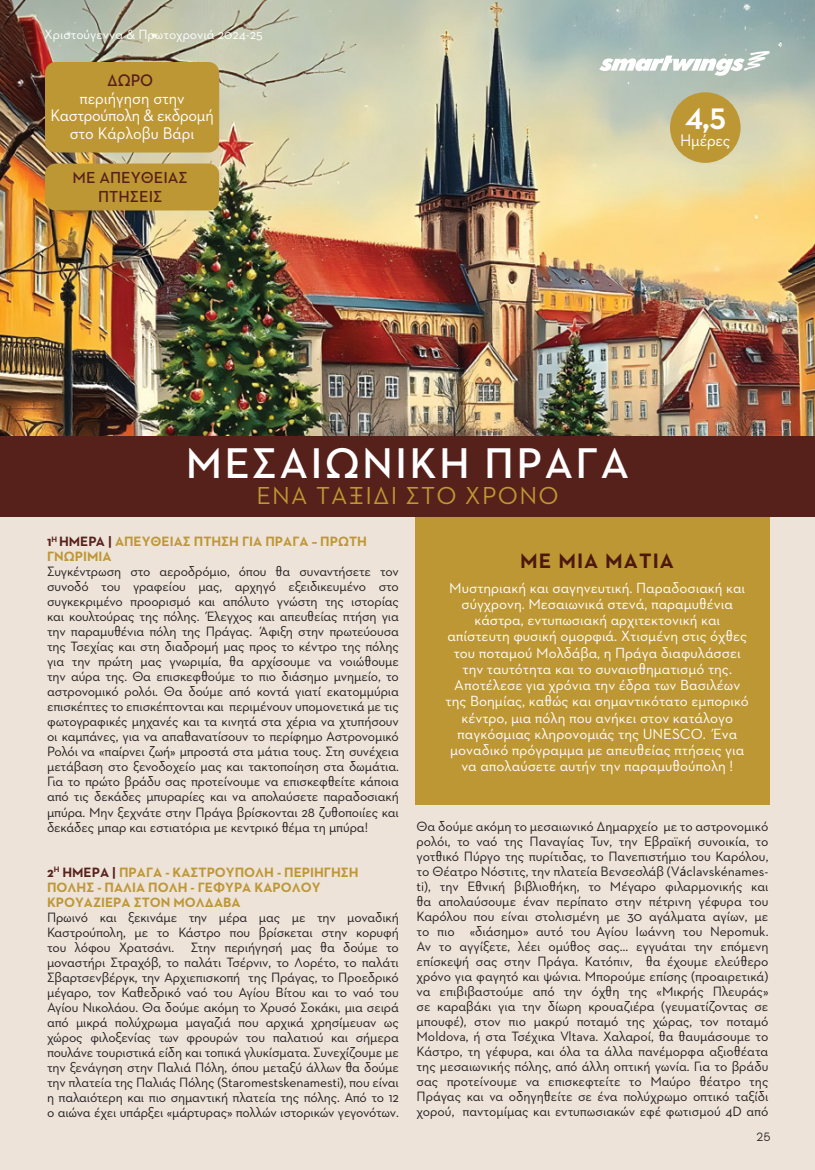
<style>
.page{position:relative;width:815px;height:1170px;background:#fff}
.page>*{position:absolute;margin:0;border:0;box-sizing:border-box;transform-origin:0 0}
.t1{font:600 43.75px "Neutraface Two Text Greek";letter-spacing:.05em;color:#fff}
.t2{font:700 38.75px "Neutraface Two Disp Greek";color:#fff;scale:.95 1}
.t3{font:25px "Neutraface Two Text Greek";letter-spacing:.05em;color:#be9735}
.t4{font:700 21.25px "Neutraface Two Text Greek";letter-spacing:.05em;color:#4c190f}
.t5{font:17.12px/17.5px "Neutraface Two Text Greek";color:#fff;text-align:center;scale:.95 1}
.t6{font:600 17.12px "Neutraface Two Text Greek";color:#57211b;scale:.95 1}
.t7{font:600 16.25px/19.5px "Neutraface Two Text Greek";color:#57211b;text-align:center}
.t8{font:15px/16.2px "Neutraface Two Text Greek";color:#fff;text-align:center}
.t9{font:13.75px/15px "Neutraface Two Text Greek";letter-spacing:-.01em;color:#231f20;text-align:justify}
.t10{font:700 13.75px/15px "Neutraface Two Text Greek";color:#be9735}
.t11{font:13.62px "Neutraface Two Text Greek";color:#fff}
.t12{font:300 12.5px "Noir Pro";color:#231f20}
.s1{color:#57211b}
.s2{font-family:"Myriad Pro"}
</style>
<div class="page">
<img style="left:0;top:0;width:815px;height:1169px">
<div style="left:0;top:436px;width:815px;height:80px;background:#57211b"></div>
<div style="left:45px;top:62px;width:174px;height:90px;background:#be9735;border-radius:11px"></div>
<div style="left:45px;top:163px;width:174px;height:47px;background:#be9735;border-radius:11px"></div>
<svg style="left:599px;top:51px;width:171px;height:25px"></svg>
<div style="left:670px;top:92px;width:71px;height:71px;background:#be9735;border-radius:50%"></div>
<p class="t11" style="left:44px;top:26px;width:220px">Χριστούγεννα &amp; Πρωτοχρονιά 2024-25</p>
<p class="t6" style="left:107px;top:70px;width:50px">ΔΩΡΟ</p>
<p class="t5" style="left:50px;top:89px;width:173px">περιήγηση στην<br>Καστρούπολη &amp; εκδρομή στο Κάρλοβυ Βάρι</p>
<p class="t7" style="left:73px;top:168px;width:117px">ΜΕ ΑΠΕΥΘΕΙΑΣ<br>ΠΤΗΣΕΙΣ</p>
<h2 class="t2" style="left:685px;top:95px;width:45px">4,5</h2>
<p class="t5" style="left:680px;top:131px;width:55px">Ημέρες</p>
<h1 class="t1" style="left:186px;top:437px;width:445px">ΜΕΣΑΙΩΝΙΚΗ ΠΡΑΓΑ</h1>
<h3 class="t3" style="left:256px;top:480px;width:304px">ΕΝΑ ΤΑΞΙΔΙ ΣΤΟ ΧΡΟΝΟ</h3>
<p class="t10" style="left:47px;top:534px;width:321px"><span class="s1">1</span><sup>Η</sup> <span class="s1">ΗΜΕΡΑ |</span> ΑΠΕΥΘΕΙΑΣ ΠΤΗΣΗ ΓΙΑ ΠΡΑΓΑ – ΠΡΩΤΗ<br>ΓΝΩΡΙΜΙΑ</p>
<p class="t9" style="left:47px;top:564px;width:353px">Συγκέντρωση στο αεροδρόμιο, όπου θα συναντήσετε τον συνοδό του γραφείου μας, αρχηγό εξειδικευμένο στο συγκεκριμένο προορισμό και απόλυτο γνώστη της ιστορίας και κουλτούρας της πόλης. Έλεγχος και απευθείας πτήση για την παραμυθένια πόλη της Πράγας. Άφιξη στην πρωτεύουσα της Τσεχίας και στη διαδρομή μας προς το κέντρο της πόλης για την πρώτη μας γνωριμία, θα αρχίσουμε να νοιώθουμε την αύρα της. Θα επισκεφθούμε το πιο διάσημο μνημείο, το αστρονομικό ρολόι. Θα δούμε από κοντά γιατί εκατομμύρια επισκέπτες το επισκέπτονται και περιμένουν υπομονετικά με τις φωτογραφικές μηχανές και τα κινητά στα χέρια να χτυπήσουν οι καμπάνες, για να απαθανατίσουν το περίφημο Αστρονομικό Ρολόι να «παίρνει ζωή» μπροστά στα μάτια τους. Στη συνέχεια μετάβαση στο ξενοδοχείο μας και τακτοποίηση στα δωμάτια.<br>Για το πρώτο βράδυ σας προτείνουμε να επισκεφθείτε κάποια από τις δεκάδες μπυραρίες και να απολαύσετε παραδοσιακή μπύρα. Μην ξεχνάτε στην Πράγα βρίσκονται 28 ζυθοποιίες και δεκάδες μπαρ και εστιατόρια με κεντρικό θέμα τη μπύρα!</p>
<p class="t10" style="left:47px;top:864px;width:313px"><span class="s1">2</span><sup>Η</sup> <span class="s1">ΗΜΕΡΑ |</span> ΠΡΑΓΑ - ΚΑΣΤΡΟΥΠΟΛΗ - ΠΕΡΙΗΓΗΣΗ<br>ΠΟΛΗΣ - ΠΑΛΙΑ ΠΟΛΗ - ΓΕΦΥΡΑ ΚΑΡΟΛΟΥ<br>ΚΡΟΥΑΖΙΕΡΑ ΣΤΟΝ ΜΟΛΔΑΒΑ</p>
<p class="t9" style="left:47px;top:909px;width:353px">Πρωινό και ξεκινάμε την μέρα μας με την μοναδική Καστρούπολη, με το Κάστρο που βρίσκεται στην κορυφή του λόφου Χρατσάνι. Στην περιήγησή μας θα δούμε το μοναστήρι Στραχόβ, το παλάτι Τσέρνιν, το Λορέτο, το παλάτι Σβαρτσενβέργκ, την Αρχιεπισκοπή της Πράγας, το Προεδρικό μέγαρο, τον Καθεδρικό ναό του Αγίου Βίτου και το ναό του Αγίου Νικολάου. Θα δούμε ακόμη το Χρυσό Σοκάκι, μια σειρά από μικρά πολύχρωμα μαγαζιά που αρχικά χρησίμευαν ως χώρος φιλοξενίας των φρουρών του παλατιού και σήμερα πουλάνε τουριστικά είδη και τοπικά γλυκίσματα. Συνεχίζουμε με την ξενάγηση στην Παλιά Πόλη, όπου μεταξύ άλλων θα δούμε την πλατεία της Παλιάς Πόλης (Staromestskenamesti), που είναι η παλαιότερη και πιο σημαντική πλατεία της πόλης. Από το 12 ο αιώνα έχει υπάρξει «μάρτυρας» πολλών ιστορικών γεγονότων.</p>
<h3 class="t4" style="left:520px;top:548px;width:155px">ΜΕ ΜΙΑ ΜΑΤΙΑ</h3>
<p class="t8" style="left:446px;top:579px;width:305px">Μυστηριακή και σαγηνευτική. Παραδοσιακή και σύγχρονη. Μεσαιωνικά στενά, παραμυθένια κάστρα, εντυπωσιακή αρχιτεκτονική και απίστευτη φυσική ομορφιά. Χτισμένη στις όχθες του ποταμού Μολδάβα, η Πράγα διαφυλάσσει την ταυτότητα και το συναισθηματισμό της.<br>Αποτέλεσε για χρόνια την έδρα των Βασιλέων της Βοημίας, καθώς και σημαντικότατο εμπορικό κέντρο, μια πόλη που ανήκει στον κατάλογο παγκόσμιας κληρονομιάς της UNESCO. Ένα μοναδικό πρόγραμμα με απευθείας πτήσεις για να απολαύσετε αυτήν την παραμυθούπολη !</p>
<p class="t9" style="left:417px;top:818px;width:353px">Θα δούμε ακόμη το μεσαιωνικό Δημαρχείο με το αστρονομικό ρολόι, το ναό της Παναγίας Τυν, την Εβραϊκή συνοικία, το γοτθικό Πύργο της πυρίτιδας, το Πανεπιστήμιο του Καρόλου, το Θέατρο Νόστιτς, την πλατεία Βενσεσλάβ (V<span class="s2">á</span>clavskénames&shy;ti), την Εθνική βιβλιοθήκη, το Μέγαρο φιλαρμονικής και θα απολαύσουμε έναν περίπατο στην πέτρινη γέφυρα του Καρόλου που είναι στολισμένη με 30 αγάλματα αγίων, με το πιο «διάσημο» αυτό του Αγίου Ιωάννη του Nepomuk.<br>Αν το αγγίξετε, λέει ομύθος σας… εγγυάται την επόμενη επίσκεψή σας στην Πράγα. Κατόπιν, θα έχουμε ελεύθερο χρόνο για φαγητό και ψώνια. Μπορούμε επίσης (προαιρετικά) να επιβιβαστούμε από την όχθη της «Μικρής Πλευράς» σε καραβάκι για την δίωρη κρουαζιέρα (γευματίζοντας σε μπουφέ), στον πιο μακρύ ποταμό της χώρας, τον ποταμό Moldova, ή στα Τσέχικα Vltava. Χαλαροί, θα θαυμάσουμε το Κάστρο, τη γέφυρα, και όλα τα άλλα πανέμορφα αξιοθέατα της μεσαιωνικής πόλης, από άλλη οπτική γωνία. Για το βράδυ σας προτείνουμε να επισκεφτείτε το Μαύρο θέατρο της Πράγας και να οδηγηθείτε σε ένα πολύχρωμο οπτικό ταξίδι χορού, παντομίμας και εντυπωσιακών εφέ φωτισμού 4D από</p>
<p class="t12" style="left:756px;top:1127px;width:16px">25</p>
</div>
